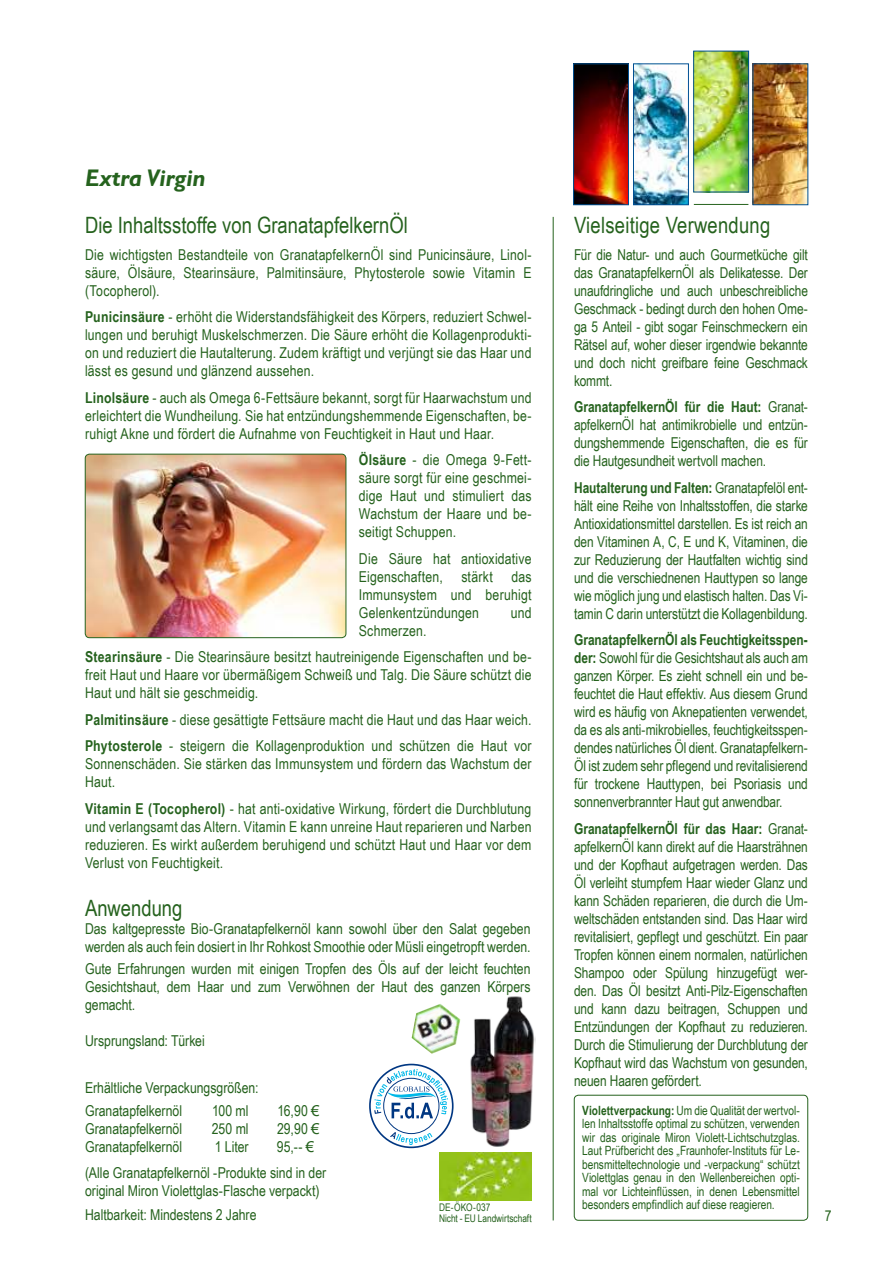
<style>
.page{position:relative;width:893px;height:1263px;background:#fff}
.page>*{position:absolute;margin:0;border:0;box-sizing:border-box;transform-origin:0 0}
.t1{font:italic 700 24px "Gill Sans";color:#25621d}
.t2{font:22.5px "Arial Narrow";color:#25621d}
.t3{font:15px/18px "Arial Narrow";letter-spacing:.005em;color:#25621d;text-align:justify}
.t4{font:12.75px/13.5px "Arial Narrow";color:#25621d;text-align:justify}
.t5{font:10.5px/10.5px "Arial Narrow";color:#25621d}
.s1{font-weight:700}
.s2{font-family:"Arial"}
</style>
<div class="page">
<img style="left:635px;top:66px;width:51px;height:137px">
<div style="left:633px;top:64px;width:55px;height:141px;border:1px solid #005093"></div>
<img style="left:575px;top:66px;width:52px;height:137px">
<div style="left:573px;top:64px;width:56px;height:141px;border:1px solid #005093"></div>
<img style="left:696px;top:53px;width:51px;height:137px">
<div style="left:694px;top:51px;width:55px;height:141px;border:1px solid #005093"></div>
<img style="left:755px;top:66px;width:51px;height:137px">
<hr style="left:694px;top:204px;width:54px;height:1px;background:#25621d">
<div style="left:369px;top:1064px;width:85px;height:84px;border:2px solid #003782;border-radius:50%"></div>
<svg style="left:390px;top:1132px;width:42px;height:13px"></svg>
<svg style="left:374px;top:1069px;width:74px;height:49px"></svg>
<div style="left:383px;top:1078px;width:56px;height:56px;border:1px solid #003782;border-radius:50%"></div>
<img style="left:439px;top:1152px;width:92px;height:48px">
<img style="left:412px;top:1004px;width:48px;height:50px">
<img style="left:470px;top:996px;width:66px;height:151px">
<hr style="left:553px;top:217px;width:1px;height:1003px;background:#25621d">
<img style="left:85px;top:454px;width:261px;height:184px">
<div style="left:85px;top:454px;width:261px;height:184px;border:1px solid #25621d;border-radius:4px"></div>
<div style="left:574px;top:1095px;width:234px;height:125px;border:1px solid #25621d;border-radius:4px"></div>
<h1 class="t1" style="left:85px;top:164px;width:122px">extra Virgin</h1>
<h2 class="t2" style="left:85px;top:217px;width:324px">Die Inhaltsstoffe von GranatapfelkernÖl</h2>
<p class="t3" style="left:85px;top:247px;width:448px">Die wichtigsten Bestandteile von GranatapfelkernÖl sind Punicinsäure, Linol&shy;säure, Ölsäure, Stearinsäure, Palmitinsäure, Phytosterole sowie Vitamin E (Tocopherol).</p>
<p class="t3" style="left:85px;top:309px;width:448px"><span class="s1">Punicinsäure</span> - erhöht die Widerstandsfähigkeit des Körpers, reduziert Schwel&shy;lungen und beruhigt Muskelschmerzen. Die Säure erhöht die Kollagenprodukti&shy;on und reduziert die Hautalterung. Zudem kräftigt und verjüngt sie das Haar und lässt es gesund und glänzend aussehen.</p>
<p class="t3" style="left:85px;top:390px;width:448px"><span class="s1">Linolsäure</span> - auch als Omega 6-Fettsäure bekannt, sorgt für Haarwachstum und erleichtert die Wundheilung. Sie hat entzündungshemmende Eigenschaften, be&shy;ruhigt Akne und fördert die Aufnahme von Feuchtigkeit in Haut und Haar.</p>
<p class="t3" style="left:359px;top:452px;width:174px"><span class="s1">Ölsäure</span> - die Omega 9-Fett&shy;säure sorgt für eine geschmei&shy;dige Haut und stimuliert das Wachstum der Haare und be&shy;seitigt Schuppen.</p>
<p class="t3" style="left:359px;top:551px;width:174px">Die Säure hat antioxidative Eigenschaften, stärkt das Immunsystem und beruhigt Gelenkentzündungen</p>
<p class="t3" style="left:511px;top:605px;width:22px">und</p>
<p class="t3" style="left:85px;top:618px;width:448px;line-height:26.5px;text-indent:274px">Schmerzen.<br><span class="s1">Stearinsäure</span> - Die Stearinsäure besitzt hautreinigende Eigenschaften und be-</p>
<p class="t3" style="left:85px;top:667px;width:448px">freit Haut und Haare vor übermäßigem Schweiß und Talg. Die Säure schützt die<br>Haut und hält sie geschmeidig.</p>
<p class="t3" style="left:85px;top:708px;width:448px;line-height:26.5px"><span class="s1">Palmitinsäure</span> - diese gesättigte Fettsäure macht die Haut und das Haar weich.<br><span class="s1">Phytosterole</span> - steigern die Kollagenproduktion und schützen die Haut vor</p>
<p class="t3" style="left:85px;top:756px;width:448px">Sonnenschäden. Sie stärken das Immunsystem und fördern das Wachstum der<br>Haut.</p>
<p class="t3" style="left:85px;top:801px;width:448px"><span class="s1">Vitamin E (Tocopherol)</span> - hat anti-oxidative Wirkung, fördert die Durchblutung und verlangsamt das Altern. Vitamin E kann unreine Haut reparieren und Narben reduzieren. Es wirkt außerdem beruhigend und schützt Haut und Haar vor dem Verlust von Feuchtigkeit.</p>
<h2 class="t2" style="left:85px;top:899px;width:99px">Anwendung</h2>
<p class="t3" style="left:85px;top:921px;width:447px">Das kaltgepresste Bio-Granatapfelkernöl kann sowohl über den Salat gegeben werden als auch fein dosiert in Ihr Rohkost Smoothie oder Müsli eingetropft werden.</p>
<p class="t3" style="left:85px;top:961px;width:447px">Gute Erfahrungen wurden mit einigen Tropfen des Öls auf der leicht feuchten Gesichtshaut, dem Haar und zum Verwöhnen der Haut des ganzen Körpers gemacht.</p>
<p class="t3" style="left:85px;top:1033px;width:121px">Ursprungsland: Türkei</p>
<p class="t3" style="left:85px;top:1079px;width:175px">Erhältliche Verpackungsgrößen:</p>
<p class="t3" style="left:85px;top:1103px;width:99px">Granatapfelkernöl</p>
<p class="t3" style="left:212px;top:1103px;width:38px">100 ml</p>
<p class="t3" style="left:277px;top:1103px;width:44px">16,90 <span class="s2">€</span></p>
<p class="t3" style="left:85px;top:1121px;width:99px">Granatapfelkernöl</p>
<p class="t3" style="left:212px;top:1121px;width:38px">250 ml</p>
<p class="t3" style="left:277px;top:1121px;width:44px">29,90 <span class="s2">€</span></p>
<p class="t3" style="left:85px;top:1139px;width:99px">Granatapfelkernöl</p>
<p class="t3" style="left:215px;top:1139px;width:35px">1 Liter</p>
<p class="t3" style="left:85px;top:1135px;width:243px;line-height:26px;text-indent:192px">95,-- <span class="s2">€ </span>(Alle Granatapfelkernöl -Produkte sind in der</p>
<p class="t3" style="left:85px;top:1183px;width:236px">original Miron Violettglas-Flasche verpackt)</p>
<p class="t3" style="left:85px;top:1207px;width:173px">Haltbarkeit: Mindestens 2 Jahre</p>
<p class="t5" style="left:439px;top:1203px;width:94px">DE-ÖKO-037<br>Nicht - EU Landwirtschaft</p>
<h2 class="t2" style="left:574px;top:217px;width:198px">Vielseitige Verwendung</h2>
<p class="t3" style="left:574px;top:247px;width:235px">Für die Natur- und auch Gourmetküche gilt das GranatapfelkernÖl als Delikatesse. Der unaufdringliche und auch unbeschreibliche Geschmack - bedingt durch den hohen Ome&shy;ga 5 Anteil - gibt sogar Feinschmeckern ein Rätsel auf, woher dieser irgendwie bekannte und doch nicht greifbare feine Geschmack kommt.</p>
<p class="t3" style="left:574px;top:399px;width:235px"><span class="s1">GranatapfelkernÖl für die Haut:</span> Granat&shy;apfelkernÖl hat antimikrobielle und entzün&shy;dungshemmende Eigenschaften, die es für die Hautgesundheit wertvoll machen.</p>
<p class="t3" style="left:574px;top:480px;width:235px"><span class="s1">Hautalterung und Falten:</span> Granatapfelöl ent&shy;hält eine Reihe von Inhaltsstoffen, die starke Antioxidationsmittel darstellen. Es ist reich an den Vitaminen A, C, E und K, Vitaminen, die zur Reduzierung der Hautfalten wichtig sind und die verschiednenen Hauttypen so lange wie möglich jung und elastisch halten. Das Vi&shy;tamin C darin unterstützt die Kollagenbildung.</p>
<p class="t3" style="left:574px;top:632px;width:235px"><span class="s1">GranatapfelkernÖl als Feuchtigkeitsspen&shy;der:</span> Sowohl für die Gesichtshaut als auch am ganzen Körper. Es zieht schnell ein und be&shy;feuchtet die Haut effektiv. Aus diesem Grund wird es häufig von Aknepatienten verwendet, da es als anti-mikrobielles, feuchtigkeitsspen&shy;dendes natürliches Öl dient. Granatapfelkern-Öl ist zudem sehr pflegend und revitalisierend für trockene Hauttypen, bei Psoriasis und sonnenverbrannter Haut gut anwendbar.</p>
<p class="t3" style="left:574px;top:821px;width:235px"><span class="s1">GranatapfelkernÖl für das Haar:</span> Granat&shy;apfelkernÖl kann direkt auf die Haarsträhnen und der Kopfhaut aufgetragen werden. Das Öl verleiht stumpfem Haar wieder Glanz und kann Schäden reparieren, die durch die Um&shy;weltschäden entstanden sind. Das Haar wird revitalisiert, gepflegt und geschützt. Ein paar Tropfen können einem normalen, natürlichen Shampoo oder Spülung hinzugefügt wer&shy;den. Das Öl besitzt Anti-Pilz-Eigenschaften und kann dazu beitragen, Schuppen und Entzündungen der Kopfhaut zu reduzieren.<br>Durch die Stimulierung der Durchblutung der Kopfhaut wird das Wachstum von gesunden, neuen Haaren gefördert.</p>
<p class="t4" style="left:582px;top:1104px;width:219px"><span class="s1">Violettverpackung:</span> Um die Qualität der wertvol&shy;len Inhaltsstoffe optimal zu schützen, verwenden wir das originale Miron Violett-Lichtschutzglas.<br>Laut Prüfbericht des „Fraunhofer-Instituts für Le&shy;bensmitteltechnologie und -verpackung“ schützt Violettglas genau in den Wellenbereichen opti&shy;mal vor Lichteinflüssen, in denen Lebensmittel besonders empfindlich auf diese reagieren.</p>
<p class="t3" style="left:825px;top:1207px;width:8px">7</p>
</div>
